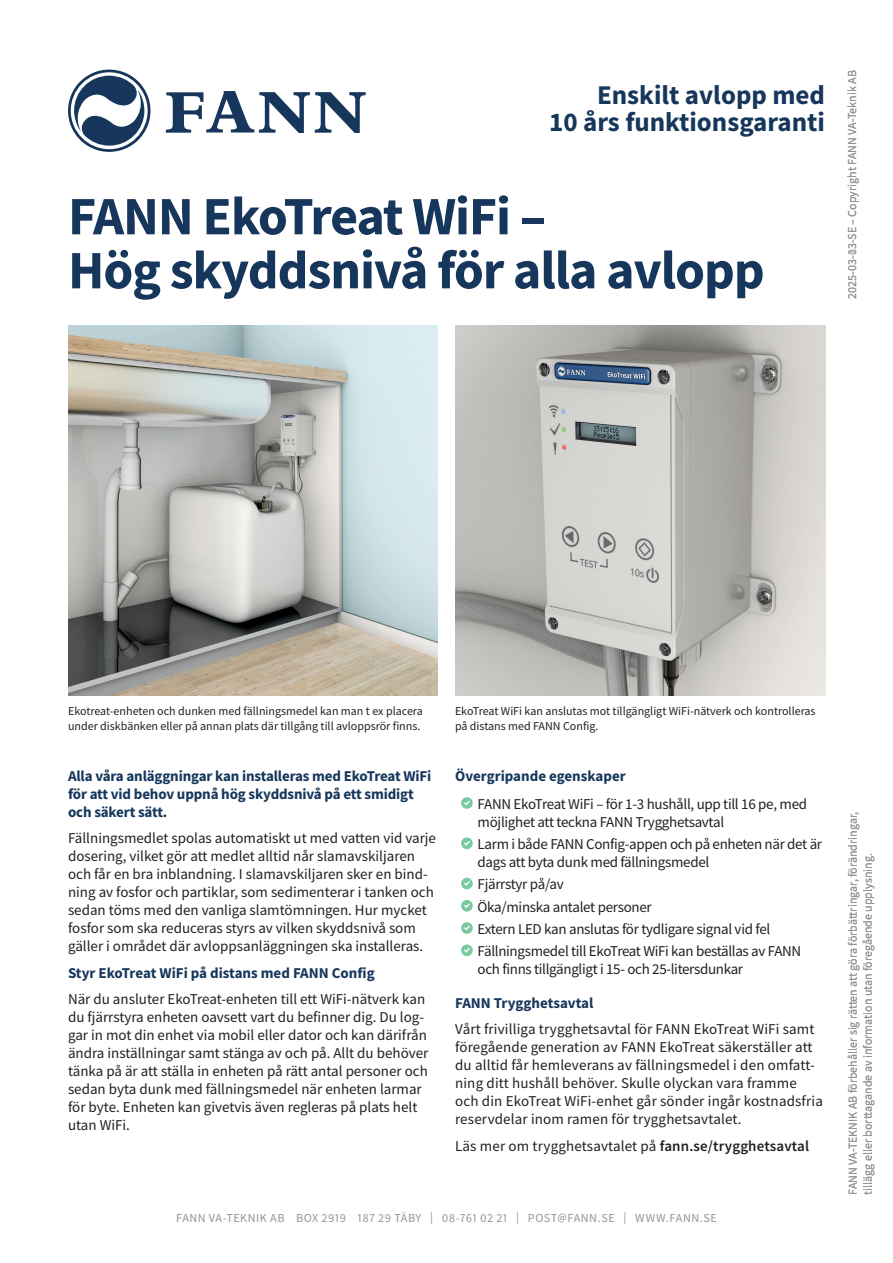
<style>
.page{position:relative;width:893px;height:1263px;background:#fff}
.page>*{position:absolute;margin:0;border:0;box-sizing:border-box;transform-origin:0 0}
.t1{font:700 54px/54px "Source Sans Pro";letter-spacing:-.02em;color:#16375b}
.t2{font:700 27px/27px "Source Sans Pro";color:#16375b;text-align:right}
.t3{font:15px/18px "Source Sans Pro";color:#231f20}
.t4{font:15px/22.2px "Source Sans Pro";letter-spacing:-.02em;color:#231f20}
.t5{font:700 15px/18px "Source Sans Pro";letter-spacing:-.01em;color:#16375b}
.t6{font:12.15px "Source Sans Pro";letter-spacing:.035em;color:#939598}
.t7{font:12px/15px "Source Sans Pro";color:#231f20}
.t8{font:12px/15px "Source Sans Pro";color:#939598}
.s1{font-weight:600}
</style>
<div class="page">
<svg style="left:68px;top:70px;width:298px;height:82px"></svg>
<img style="left:455px;top:325px;width:370px;height:370px">
<img style="left:68px;top:325px;width:370px;height:370px">
<svg style="left:461px;top:797px;width:12px;height:12px"></svg>
<svg style="left:461px;top:837px;width:12px;height:12px"></svg>
<svg style="left:461px;top:878px;width:12px;height:11px"></svg>
<svg style="left:461px;top:900px;width:12px;height:11px"></svg>
<svg style="left:461px;top:922px;width:12px;height:12px"></svg>
<svg style="left:461px;top:944px;width:12px;height:12px"></svg>
<h2 class="t2" style="left:549px;top:81px;width:277px">Enskilt avlopp med<br>10 års funktionsgaranti</h2>
<h1 class="t1" style="left:68px;top:189px;width:698px">FANN EkoTreat WiFi –<br>Hög skyddsnivå för alla avlopp</h1>
<p class="t8" style="left:845px;top:298px;width:230px;rotate:-90deg">2025-03-03-SE – Copyright FANN VA-Teknik AB</p>
<p class="t8" style="left:845px;top:255px;width:7px;rotate:-90deg">1</p>
<p class="t7" style="left:68px;top:703px;width:356px">Ekotreat-enheten och dunken med fällningsmedel kan man t ex placera under diskbänken eller på annan plats där tillgång till avloppsrör finns.</p>
<p class="t5" style="left:68px;top:767px;width:365px">Alla våra anläggningar kan installeras med EkoTreat WiFi för att vid behov uppnå hög skyddsnivå på ett smidigt och säkert sätt.</p>
<p class="t3" style="left:68px;top:829px;width:369px">Fällningsmedlet spolas automatiskt ut med vatten vid varje dosering, vilket gör att medlet alltid når slamavskiljaren och får en bra inblandning. I slamavskiljaren sker en bind&shy;ning av fosfor och partiklar, som sedimenterar i tanken och sedan töms med den vanliga slamtömningen. Hur mycket fosfor som ska reduceras styrs av vilken skyddsnivå som gäller i området där avloppsanläggningen ska installeras.</p>
<p class="t5" style="left:68px;top:964px;width:308px">Styr EkoTreat WiFi på distans med FANN Config</p>
<p class="t3" style="left:68px;top:990px;width:362px">När du ansluter EkoTreat-enheten till ett WiFi-nätverk kan du fjärrstyra enheten oavsett vart du befinner dig. Du log&shy;gar in mot din enhet via mobil eller dator och kan därifrån ändra inställningar samt stänga av och på. Allt du behöver tänka på är att ställa in enheten på rätt antal personer och sedan byta dunk med fällningsmedel när enheten larmar för byte. Enheten kan givetvis även regleras på plats helt utan WiFi.</p>
<p class="t7" style="left:455px;top:703px;width:362px">EkoTreat WiFi kan anslutas mot tillgängligt WiFi-nätverk och kontrolleras på distans med FANN Config.</p>
<p class="t5" style="left:455px;top:767px;width:172px">Övergripande egenskaper</p>
<p class="t4" style="left:478px;top:795px;width:331px;line-height:18px">FANN EkoTreat WiFi – för 1-3 hushåll, upp till 16 pe, med möjlighet att teckna FANN Trygghetsavtal</p>
<p class="t4" style="left:478px;top:835px;width:346px;line-height:18px">Larm i både FANN Config-appen och på enheten när det är dags att byta dunk med fällningsmedel</p>
<p class="t4" style="left:478px;top:873px;width:325px">Fjärrstyr på/av<br>Öka/minska antalet personer<br>Extern LED kan anslutas för tydligare signal vid fel Fällningsmedel till EkoTreat WiFi kan beställas av FANN</p>
<p class="t4" style="left:478px;top:958px;width:267px">och finns tillgängligt i 15- och 25-litersdunkar</p>
<p class="t5" style="left:455px;top:993px;width:140px">FANN Trygghetsavtal</p>
<p class="t3" style="left:455px;top:1020px;width:369px">Vårt frivilliga trygghetsavtal för FANN EkoTreat WiFi samt föregående generation av FANN EkoTreat säkerställer att du alltid får hemleverans av fällningsmedel i den omfatt&shy;ning ditt hushåll behöver. Skulle olyckan vara framme och din EkoTreat WiFi-enhet går sönder ingår kostnadsfria reservdelar inom ramen för trygghetsavtalet.</p>
<p class="t3" style="left:455px;top:1136px;width:356px">Läs mer om trygghetsavtalet på <span class="s1">fann.se/trygghetsavtal</span></p>
<p class="t6" style="left:176px;top:1211px;width:542px">FANN VA-TEKNIK AB BOX 2919 187 29 TÄBY | 08-761 02 21 | POST@FANN.SE | WWW.FANN.SE</p>
<p class="t8" style="left:845px;top:1195px;width:384px;rotate:-90deg">FANN VA-TEKNIK AB förbehåller sig rätten att göra förbättringar, förändringar, tillägg eller borttagande av information utan föregående upplysning.</p>
</div>
